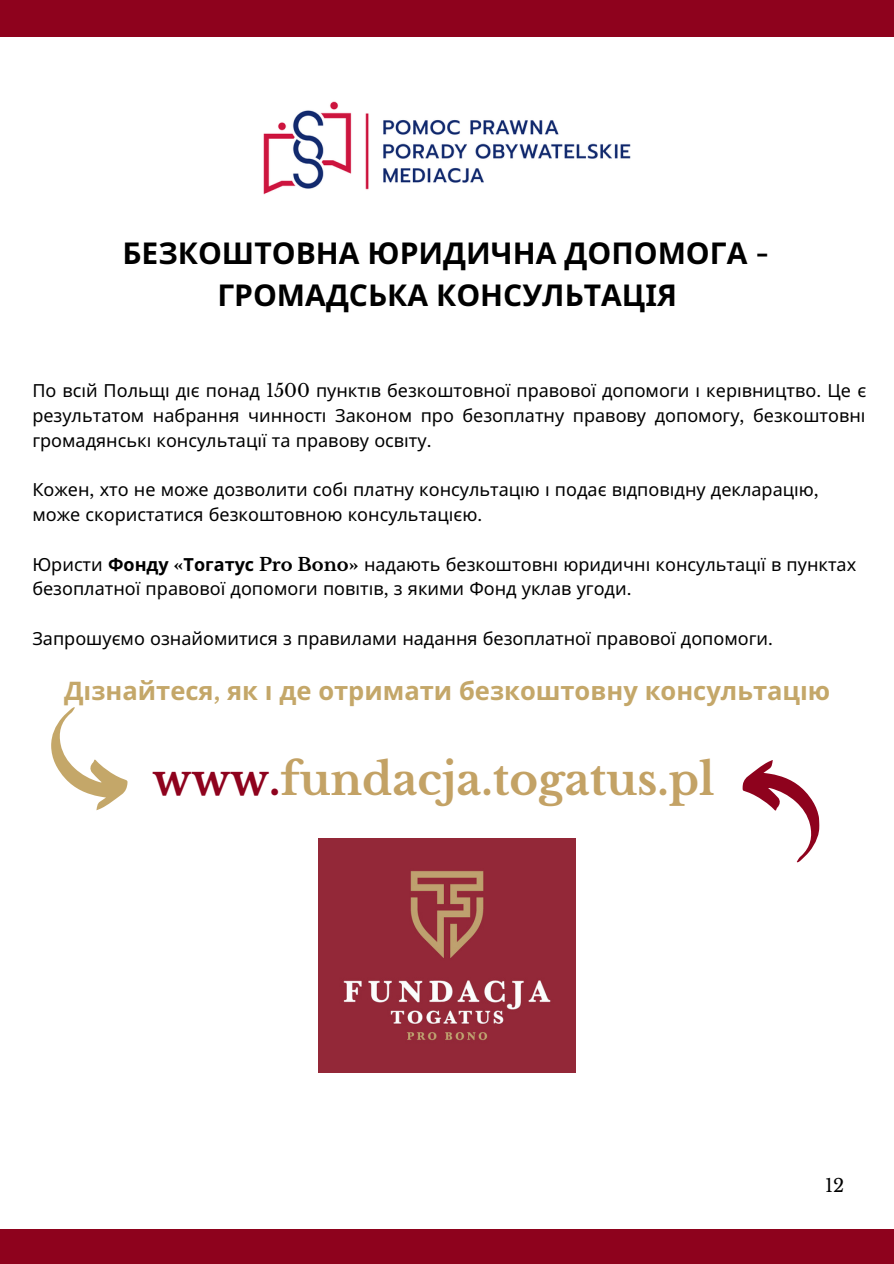
<style>
.page{position:relative;width:894px;height:1264px;background:#fff}
.page>*{position:absolute;margin:0;border:0;box-sizing:border-box;transform-origin:0 0}
.t1{font:700 43.5px "Libre Baskerville";color:#c3a265}
.t2{font:700 30px "Noto Sans";color:#000}
.t3{font:700 25.5px "Noto Sans";color:#c4a769}
.t4{font:18px/24.8px "Noto Sans";color:#000}
.t5{font:18px "Libre Baskerville";color:#000}
.s1{font-family:"Libre Baskerville"}
.s2{font-weight:700}
.s3{font-family:"Libre Baskerville";font-weight:700}
.s4{color:#8e021d}
</style>
<div class="page">
<div style="left:0;top:0;width:893px;height:36px;background:#8e021d"></div>
<div style="left:0;top:1229px;width:893px;height:34px;background:#8e021d"></div>
<img style="left:263px;top:101px;width:368px;height:94px">
<img style="left:318px;top:838px;width:257px;height:234px">
<svg style="left:51px;top:707px;width:77px;height:103px"></svg>
<svg style="left:742px;top:760px;width:78px;height:103px"></svg>
<p class="t2" style="left:122px;top:232px;width:648px">БЕЗКОШТОВНА ЮРИДИЧНА ДОПОМОГА <span class="s1">-</span></p>
<p class="t2" style="left:217px;top:274px;width:461px">ГРОМАДСЬКА КОНСУЛЬТАЦІЯ</p>
<p class="t4" style="left:32px;top:378px;width:835px">По всі й Польщі діє понад <span class="s1">1500</span> пункті в безкоштовної правової допомоги і кері вництво<span class="s1">.</span> Це є результатом набрання чинності Законом про безоплатну правову допомогу<span class="s1">,</span> безкоштовні громадянські консультації та правову освіту<span class="s1">.</span></p>
<p class="t4" style="left:32px;top:477px;width:787px">Кожен<span class="s1">,</span> хто не може дозволити собі платну консультаці ю і подає відповідну деклараці ю<span class="s1">, </span>може скористатися безкоштовною консультацією<span class="s1">.</span></p>
<p class="t4" style="left:32px;top:551px;width:825px">Юристи <span class="s2">Фонду</span> <span class="s3">«</span><span class="s2">Тогатус</span> <span class="s3">Pro Bono»</span> надають безкоштовні юридичні консультації в пунктах безоплатної правової допомоги повіті в<span class="s1">,</span> з якими Фонд уклав угоди<span class="s1">.</span></p>
<p class="t4" style="left:32px;top:625px;width:742px">Запрошуємо ознайомитися з правилами надання безоплатної правової допомоги<span class="s1">.</span></p>
<p class="t3" style="left:64px;top:673px;width:767px">Дізнайтеся<span class="s1">,</span> як і де отримати безкоштовну консультаці ю</p>
<p class="t1" style="left:153px;top:752px;width:563px"><span class="s4">www.</span>fundacja.togatus.pl</p>
<p class="t5" style="left:824px;top:1174px;width:21px">12</p>
</div>
